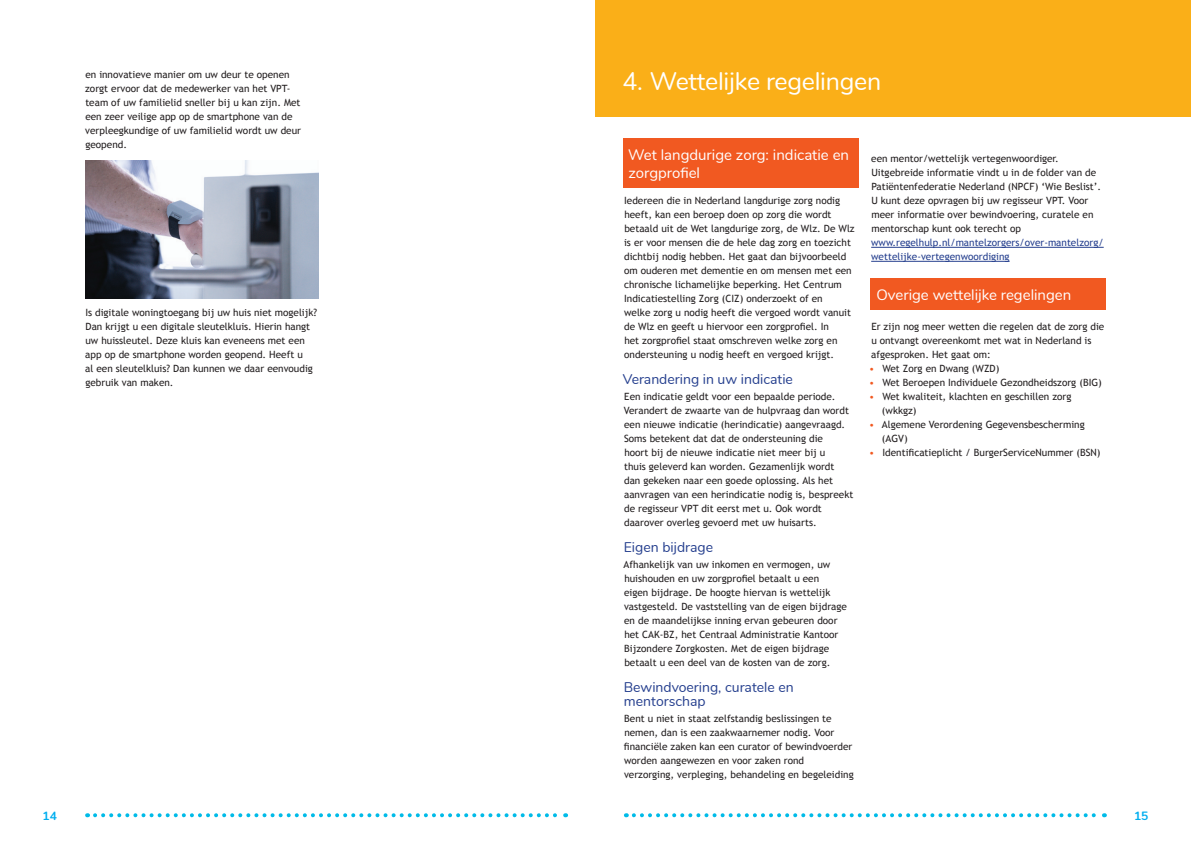
<style>
.page{position:relative;width:1191px;height:842px;background:#fff}
.page>*{position:absolute;margin:0;border:0;box-sizing:border-box;transform-origin:0 0}
.t1{font:25px "Nunito";letter-spacing:-.01em;color:#fff}
.Kopje_niveau_2{font:15px/18px "Nunito";color:#fff}
.Kopje_niveau_3{font:14px/14px "Nunito";color:#253f8e}
.t2{font:700 12px "Nunito";color:#00aeef}
.Brood{font:10px/14px "Trebuchet MS";color:#231f20}
.s1{color:#253f8e}
.s2{color:#f15921}
</style>
<div class="page">
<svg style="left:634px;top:813px;width:471px;height:4px"></svg>
<svg style="left:95px;top:813px;width:471px;height:4px"></svg>
<div style="left:595px;top:0;width:596px;height:116px;background:#faaf18"></div>
<div style="left:624px;top:138px;width:235px;height:50px;background:#f15921"></div>
<hr style="left:871px;top:247px;width:232px;height:1px;background:#253f8e">
<hr style="left:871px;top:261px;width:138px;height:1px;background:#253f8e">
<div style="left:871px;top:278px;width:235px;height:32px;background:#f15921"></div>
<img style="left:85px;top:161px;width:233px;height:137px">
<p class="Brood" style="left:85px;top:68px;width:217px">en innovatieve manier om uw deur te openen zorgt ervoor dat de medewerker van het VPT&shy;team of uw familielid sneller bij u kan zijn. Met een zeer veilige app op de smartphone van de verpleegkundige of uw familielid wordt uw deur geopend.</p>
<p class="Brood" style="left:85px;top:306px;width:233px">Is digitale woningtoegang bij uw huis niet mogelijk?<br>Dan krijgt u een digitale sleutelkluis. Hierin hangt uw huissleutel. Deze kluis kan eveneens met een app op de smartphone worden geopend. Heeft u<br>al een sleutelkluis? Dan kunnen we daar eenvoudig gebruik van maken.</p>
<p class="t1" style="left:622px;top:63px;width:260px">4. Wettelijke regelingen</p>
<p class="Kopje_niveau_2" style="left:628px;top:145px;width:222px">Wet langdurige zorg: indicatie en zorgprofiel</p>
<p class="Brood" style="left:624px;top:194px;width:232px">Iedereen die in Nederland langdurige zorg nodig heeft, kan een beroep doen op zorg die wordt betaald uit de Wet langdurige zorg, de Wlz. De Wlz is er voor mensen die de hele dag zorg en toezicht dichtbij nodig hebben. Het gaat dan bijvoorbeeld om ouderen met dementie en om mensen met een chronische lichamelijke beperking. Het Centrum Indicatiestelling Zorg (CIZ) onderzoekt of en<br>welke zorg u nodig heeft die vergoed wordt vanuit de Wlz en geeft u hiervoor een zorgprofiel. In<br>het zorgprofiel staat omschreven welke zorg en ondersteuning u nodig heeft en vergoed krijgt.</p>
<p class="Kopje_niveau_3" style="left:623px;top:371px;width:172px">Verandering in uw indicatie</p>
<p class="Brood" style="left:624px;top:390px;width:231px">Een indicatie geldt voor een bepaalde periode.<br>Verandert de zwaarte van de hulpvraag dan wordt een nieuwe indicatie (herindicatie) aangevraagd.<br>Soms betekent dat dat de ondersteuning die<br>hoort bij de nieuwe indicatie niet meer bij u<br>thuis geleverd kan worden. Gezamenlijk wordt<br>dan gekeken naar een goede oplossing. Als het aanvragen van een herindicatie nodig is, bespreekt de regisseur VPT dit eerst met u. Ook wordt daarover overleg gevoerd met uw huisarts.</p>
<p class="Kopje_niveau_3" style="left:624px;top:539px;width:91px">Eigen bijdrage</p>
<p class="Brood" style="left:623px;top:558px;width:225px">Afhankelijk van uw inkomen en vermogen, uw huishouden en uw zorgprofiel betaalt u een<br>eigen bijdrage. De hoogte hiervan is wettelijk vastgesteld. De vaststelling van de eigen bijdrage en de maandelijkse inning ervan gebeuren door het CAK-BZ, het Centraal Administratie Kantoor Bijzondere Zorgkosten. Met de eigen bijdrage betaalt u een deel van de kosten van de zorg.</p>
<p class="Kopje_niveau_3" style="left:624px;top:679px;width:171px">Bewindvoering, curatele en mentorschap</p>
<p class="Brood" style="left:624px;top:712px;width:231px">Bent u niet in staat zelfstandig beslissingen te nemen, dan is een zaakwaarnemer nodig. Voor financiële zaken kan een curator of bewindvoerder worden aangewezen en voor zaken rond verzorging, verpleging, behandeling en begeleiding</p>
<p class="Brood" style="left:871px;top:152px;width:234px">een mentor/wettelijk vertegenwoordiger.<br>Uitgebreide informatie vindt u in de folder van de Patiëntenfederatie Nederland (NPCF) ‘Wie Beslist’.<br>U kunt deze opvragen bij uw regisseur VPT. Voor meer informatie over bewindvoering, curatele en mentorschap kunt ook terecht op <span class="s1">www.regelhulp.nl/mantelzorgers/over-mantelzorg/ wettelijke-vertegenwoordiging</span></p>
<p class="Kopje_niveau_2" style="left:876px;top:285px;width:196px">Overige wettelijke regelingen</p>
<p class="Brood" style="left:871px;top:320px;width:235px">Er zijn nog meer wetten die regelen dat de zorg die u ontvangt overeenkomt met wat in Nederland is afgesproken. Het gaat om:</p>
<p class="Brood" style="left:869px;top:362px;width:132px"><span class="s2">•</span> Wet Zorg en Dwang (WZD)</p>
<p class="Brood" style="left:869px;top:376px;width:234px"><span class="s2">•</span> Wet Beroepen Individuele Gezondheidszorg (BIG)</p>
<p class="Brood" style="left:882px;top:390px;width:191px;text-indent:-13px"><span class="s2">•</span> Wet kwaliteit, klachten en geschillen zorg (wkkgz)</p>
<p class="Brood" style="left:882px;top:418px;width:204px;text-indent:-13px"><span class="s2">•</span> Algemene Verordening Gegevensbescherming (AGV)</p>
<p class="Brood" style="left:869px;top:446px;width:233px"><span class="s2">•</span> Identificatieplicht / BurgerServiceNummer (BSN)</p>
<p class="t2" style="left:43px;top:807px;width:16px">14</p>
<p class="t2" style="left:1134px;top:807px;width:16px">15</p>
</div>
